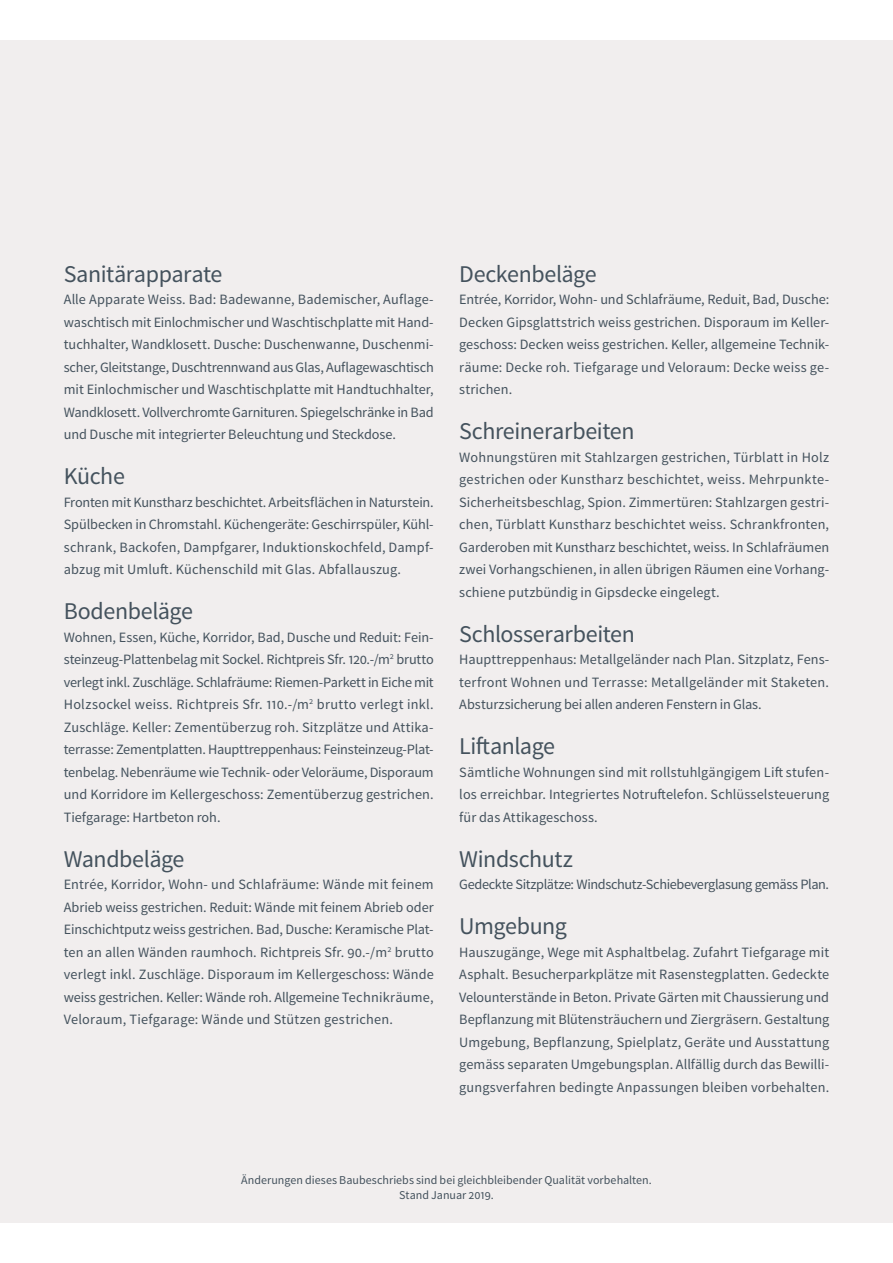
<style>
.page{position:relative;width:893px;height:1263px;background:#fff}
.page>*{position:absolute;margin:0;border:0;box-sizing:border-box;transform-origin:0 0}
.t1{font:24px "Source Sans Pro";letter-spacing:-.02em;color:#44525d}
.t2{font:14.25px/22.5px "Source Sans Pro";letter-spacing:.005em;color:#44525d;text-align:justify}
.t3{font:14.25px "Source Sans Pro";letter-spacing:-.03em;color:#44525d}
.t4{font:12px/15px "Source Sans Pro";color:#44525d;text-align:center}
</style>
<div class="page">
<div style="left:0;top:40px;width:893px;height:1182px;background:#f1eeee"></div>
<h1 class="t1" style="left:64px;top:259px;width:160px">Sanitärapparate</h1>
<p class="t2" style="left:64px;top:288px;width:371px">Alle Apparate Weiss. Bad: Badewanne, Bademischer, Auflage&shy;waschtisch mit Einlochmischer und Waschtischplatte mit Hand&shy;tuchhalter, Wandklosett. Dusche: Duschenwanne, Duschenmi&shy;scher, Gleitstange, Duschtrennwand aus Glas, Auflagewaschtisch mit Einlochmischer und Waschtischplatte mit Handtuchhalter, Wandklosett. Vollverchromte Garnituren. Spiegelschränke in Bad und Dusche mit integrierter Beleuchtung und Steckdose.</p>
<h1 class="t1" style="left:64px;top:461px;width:63px">Küche</h1>
<p class="t2" style="left:64px;top:491px;width:371px">Fronten mit Kunstharz beschichtet. Arbeitsflächen in Naturstein.<br>Spülbecken in Chromstahl. Küchengeräte: Geschirrspüler, Kühl&shy;schrank, Backofen, Dampfgarer, Induktionskochfeld, Dampf&shy;abzug mit Umluft. Küchenschild mit Glas. Abfallauszug.</p>
<h1 class="t1" style="left:64px;top:596px;width:131px">Bodenbeläge</h1>
<p class="t2" style="left:64px;top:626px;width:371px">Wohnen, Essen, Küche, Korridor, Bad, Dusche und Reduit: Fein&shy;steinzeug-Plattenbelag mit Sockel. Richtpreis Sfr. 120.-/m<sup>2</sup> brutto verlegt inkl. Zuschläge. Schlafräume: Riemen-Parkett in Eiche mit Holzsockel weiss. Richtpreis Sfr. 110.-/m<sup>2</sup> brutto verlegt inkl.<br>Zuschläge. Keller: Zementüberzug roh. Sitzplätze und Attika&shy;terrasse: Zementplatten. Haupttreppenhaus: Feinsteinzeug-Plat&shy;tenbelag. Nebenräume wie Technik- oder Veloräume, Disporaum und Korridore im Kellergeschoss: Zementüberzug gestrichen.<br>Tiefgarage: Hartbeton roh.</p>
<h1 class="t1" style="left:64px;top:844px;width:122px">Wandbeläge</h1>
<p class="t2" style="left:64px;top:873px;width:371px">Entrée, Korridor, Wohn- und Schlafräume: Wände mit feinem Abrieb weiss gestrichen. Reduit: Wände mit feinem Abrieb oder Einschichtputz weiss gestrichen. Bad, Dusche: Keramische Plat&shy;ten an allen Wänden raumhoch. Richtpreis Sfr. 90.-/m<sup>2</sup> brutto verlegt inkl. Zuschläge. Disporaum im Kellergeschoss: Wände weiss gestrichen. Keller: Wände roh. Allgemeine Technikräume, Veloraum, Tiefgarage: Wände und Stützen gestrichen.</p>
<h1 class="t1" style="left:459px;top:259px;width:139px">Deckenbeläge</h1>
<p class="t2" style="left:459px;top:288px;width:371px">Entrée, Korridor, Wohn- und Schlafräume, Reduit, Bad, Dusche:<br>Decken Gipsglattstrich weiss gestrichen. Disporaum im Keller&shy;geschoss: Decken weiss gestrichen. Keller, allgemeine Technik&shy;räume: Decke roh. Tiefgarage und Veloraum: Decke weiss ge&shy;strichen.</p>
<h1 class="t1" style="left:459px;top:416px;width:177px">Schreinerarbeiten</h1>
<p class="t2" style="left:459px;top:446px;width:371px">Wohnungstüren mit Stahlzargen gestrichen, Türblatt in Holz gestrichen oder Kunstharz beschichtet, weiss. Mehrpunkte-Sicherheitsbeschlag, Spion. Zimmertüren: Stahlzargen gestri&shy;chen, Türblatt Kunstharz beschichtet weiss. Schrankfronten, Garderoben mit Kunstharz beschichtet, weiss. In Schlafräumen zwei Vorhangschienen, in allen übrigen Räumen eine Vorhang&shy;schiene putzbündig in Gipsdecke eingelegt.</p>
<h1 class="t1" style="left:459px;top:619px;width:177px">Schlosserarbeiten</h1>
<p class="t2" style="left:459px;top:648px;width:371px">Haupttreppenhaus: Metallgeländer nach Plan. Sitzplatz, Fens&shy;terfront Wohnen und Terrasse: Metallgeländer mit Staketen.<br>Absturzsicherung bei allen anderen Fenstern in Glas.</p>
<h1 class="t1" style="left:459px;top:731px;width:97px">Liftanlage</h1>
<p class="t2" style="left:459px;top:761px;width:371px">Sämtliche Wohnungen sind mit rollstuhlgängigem Lift stufen&shy;los erreichbar. Integriertes Notruftelefon. Schlüsselsteuerung für das Attikageschoss.</p>
<h1 class="t1" style="left:459px;top:844px;width:115px">Windschutz</h1>
<p class="t3" style="left:459px;top:876px;width:371px">Gedeckte Sitzplätze: Windschutz-Schiebeverglasung gemäss Plan.</p>
<h1 class="t1" style="left:459px;top:911px;width:109px">Umgebung</h1>
<p class="t2" style="left:459px;top:941px;width:371px">Hauszugänge, Wege mit Asphaltbelag. Zufahrt Tiefgarage mit Asphalt. Besucherparkplätze mit Rasenstegplatten. Gedeckte Velounterstände in Beton. Private Gärten mit Chaussierung und Bepflanzung mit Blütensträuchern und Ziergräsern. Gestaltung Umgebung, Bepflanzung, Spielplatz, Geräte und Ausstattung gemäss separaten Umgebungsplan. Allfällig durch das Bewilli&shy;gungsverfahren bedingte Anpassungen bleiben vorbehalten.</p>
<p class="t4" style="left:241px;top:1172px;width:412px">Änderungen dieses Baubeschriebs sind bei gleichbleibender Qualität vorbehalten.<br>Stand Januar 2019.</p>
</div>
